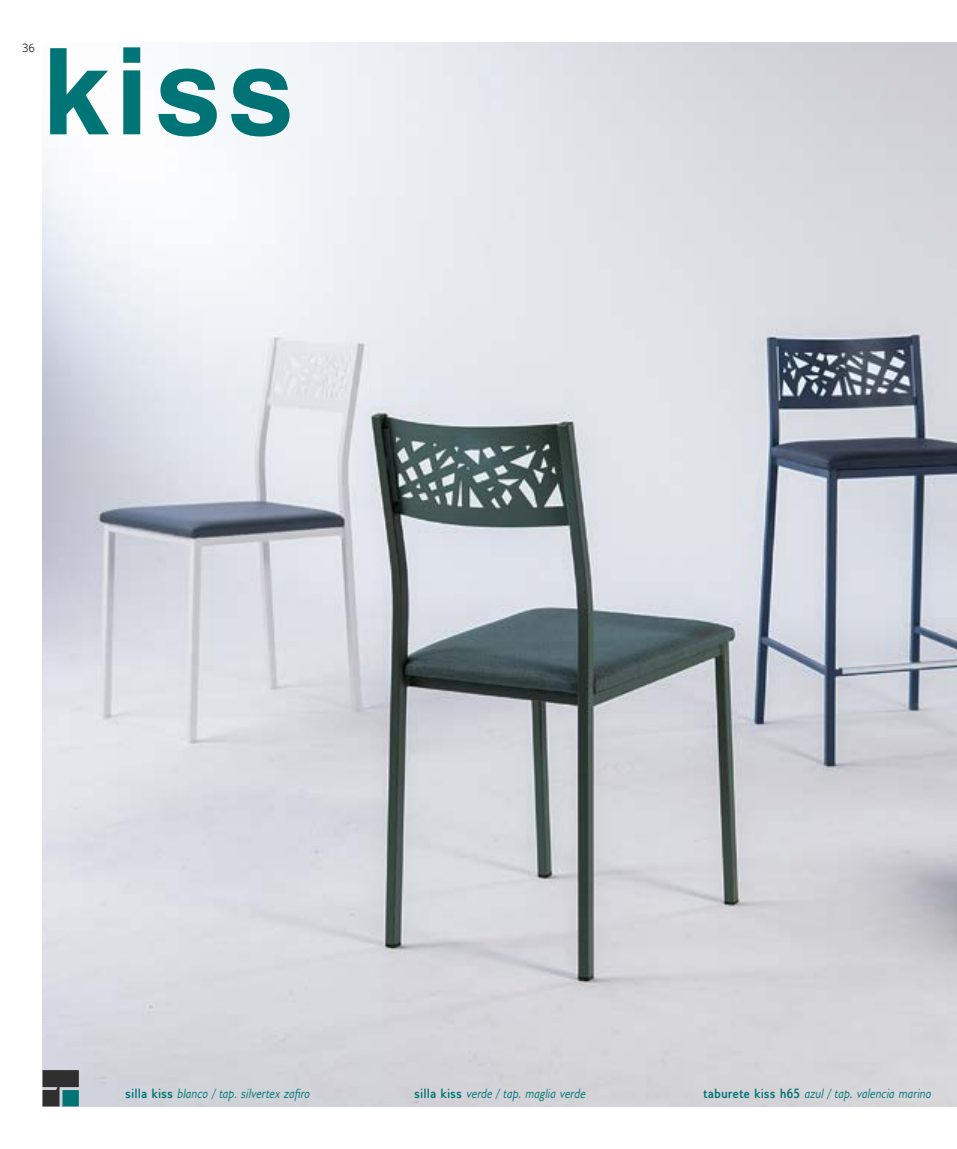
<style>
.page{position:relative;width:957px;height:1149px;background:#fff}
.page>*{position:absolute;margin:0;border:0;box-sizing:border-box;transform-origin:0 0}
.t1{font:700 120px "Helvetica";color:#007677}
.t2{font:italic condensed 13.5px "Gillius ADF";color:#007575}
.t3{font:12px "Gillius ADF";color:#2f3030}
.s1{font-weight:700;font-style:normal}
</style>
<div class="page">
<img style="left:43px;top:43px;width:914px;height:1063px">
<svg style="left:43px;top:1069px;width:36px;height:37px"></svg>
<p class="t3" style="left:22px;top:40px;width:14px">36</p>
<h1 class="t1" style="left:43px;top:-5px;width:253px">kiss</h1>
<p class="t2" style="left:125px;top:1084px;width:186px"><span class="s1">silla kiss</span> blanco / tap. silvertex zafiro</p>
<p class="t2" style="left:414px;top:1084px;width:172px"><span class="s1">silla kiss</span> verde / tap. maglia verde</p>
<p class="t2" style="left:703px;top:1084px;width:229px"><span class="s1">taburete kiss h65</span> azul / tap. valencia marino</p>
</div>
